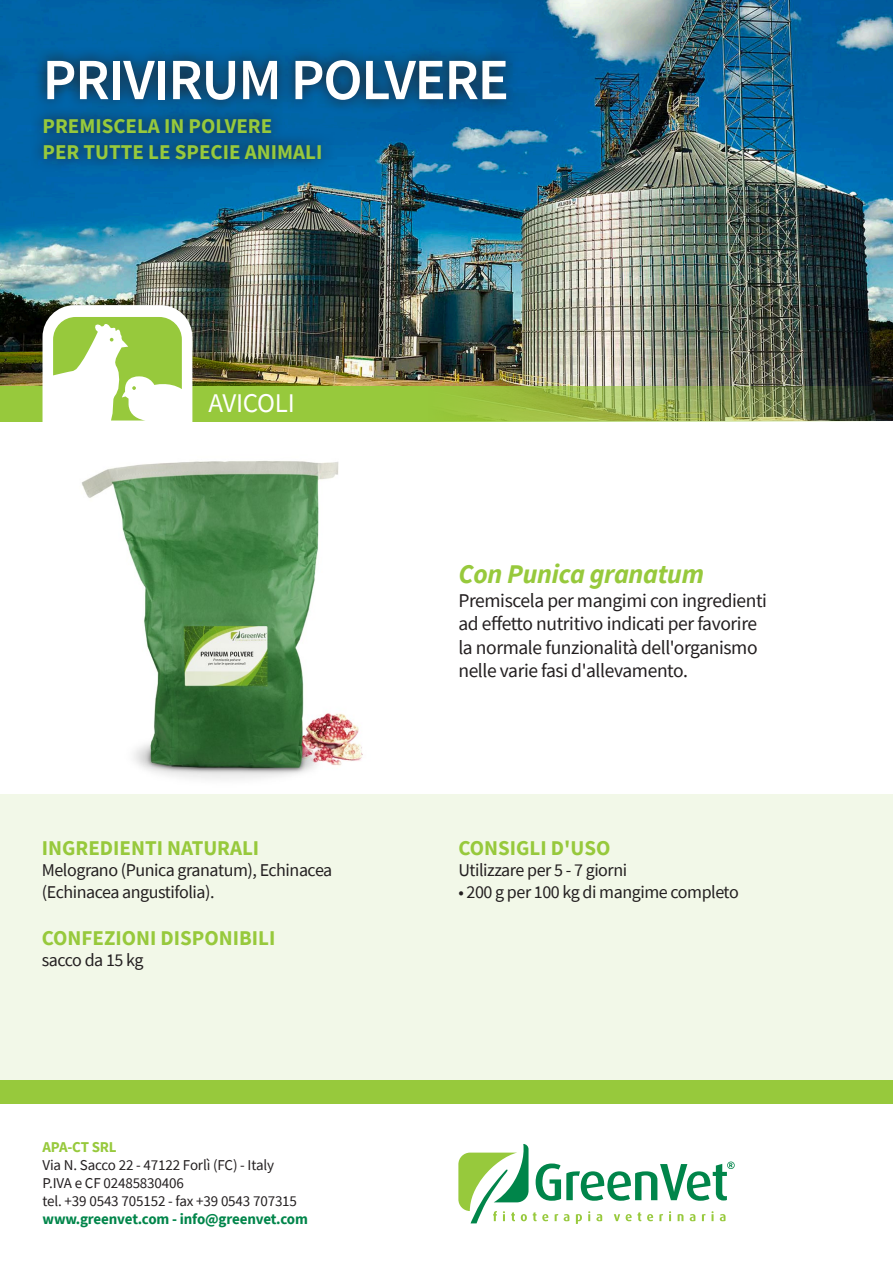
<style>
.page{position:relative;width:893px;height:1263px;background:#fff}
.page>*{position:absolute;margin:0;border:0;box-sizing:border-box;transform-origin:0 0}
.t1{font:600 58.5px "Source Sans Pro";letter-spacing:-.025em;color:#fff}
.t2{font:italic 700 27px "Source Sans Pro";letter-spacing:-.01em;color:#97c93c}
.t3{font:27px "Source Sans Pro";letter-spacing:-.01em;color:#fff}
.t4{font:700 21px/25.2px "Source Sans Pro";color:#97c93c}
.t5{font:19.5px/23.4px "Source Sans Pro";letter-spacing:-.02em;color:#231f20}
.t6{font:18px/21.6px "Source Sans Pro";letter-spacing:-.025em;color:#231f20}
.t7{font:15px/18px "Source Sans Pro";letter-spacing:-.01em;color:#231f20}
.t8{font:700 15px "Source Sans Pro";letter-spacing:-.01em;color:#00854a}
.t9{font:700 15px "Source Sans Pro";letter-spacing:-.01em;color:#97c93c}
</style>
<div class="page">
<img style="left:0;top:0;width:893px;height:386px">
<svg style="left:0;top:386px;width:893px;height:36px;background:#8cad46"></svg>
<div style="left:0;top:794px;width:893px;height:309px;background:#f2f8e8"></div>
<svg style="left:458px;top:1144px;width:277px;height:80px"></svg>
<div style="left:0;top:1080px;width:893px;height:23px;background:#97c93c"></div>
<div style="left:43px;top:305px;width:149px;height:151px;background:#fff;border-radius:32px"></div>
<svg style="left:53px;top:317px;width:129px;height:103px"></svg>
<svg style="left:30px;top:47px;width:490px;height:126px;background:#09598e"></svg>
<img style="left:81px;top:461px;width:282px;height:319px">
<p class="t1" style="left:43px;top:41px;width:468px">PRIVIRUM POLVERE</p>
<p class="t4" style="left:43px;top:113px;width:281px">PREMISCELA IN POLVERE<br>PER TUTTE LE SPECIE ANIMALI</p>
<p class="t3" style="left:208px;top:386px;width:88px">AVICOLI</p>
<p class="t4" style="left:42px;top:835px;width:219px">INGREDIENTI NATURALI</p>
<p class="t6" style="left:42px;top:859px;width:292px">Melograno (Punica granatum), Echinacea (Echinacea angustifolia).</p>
<p class="t4" style="left:42px;top:925px;width:235px">CONFEZIONI DISPONIBILI</p>
<p class="t6" style="left:42px;top:949px;width:103px">sacco da 15 kg</p>
<p class="t9" style="left:43px;top:1137px;width:76px">APA-CT SRL</p>
<p class="t7" style="left:43px;top:1156px;width:256px">Via N. Sacco 22 - 47122 Forlì (FC) - Italy<br>P.IVA e CF 02485830406<br>tel. +39 0543 705152 - fax +39 0543 707315</p>
<p class="t8" style="left:43px;top:1209px;width:267px">www.greenvet.com - info@greenvet.com</p>
<p class="t2" style="left:458px;top:556px;width:247px">Con Punica granatum</p>
<p class="t5" style="left:458px;top:588px;width:310px">Premiscela per mangimi con ingredienti ad effetto nutritivo indicati per favorire la normale funzionalità dell'organismo nelle varie fasi d'allevamento.</p>
<p class="t4" style="left:458px;top:835px;width:153px">CONSIGLI D'USO</p>
<p class="t6" style="left:458px;top:859px;width:170px">Utilizzare per 5 - 7 giorni</p>
<p class="t6" style="left:458px;top:881px;width:282px">• 200 g per 100 kg di mangime completo</p>
</div>
